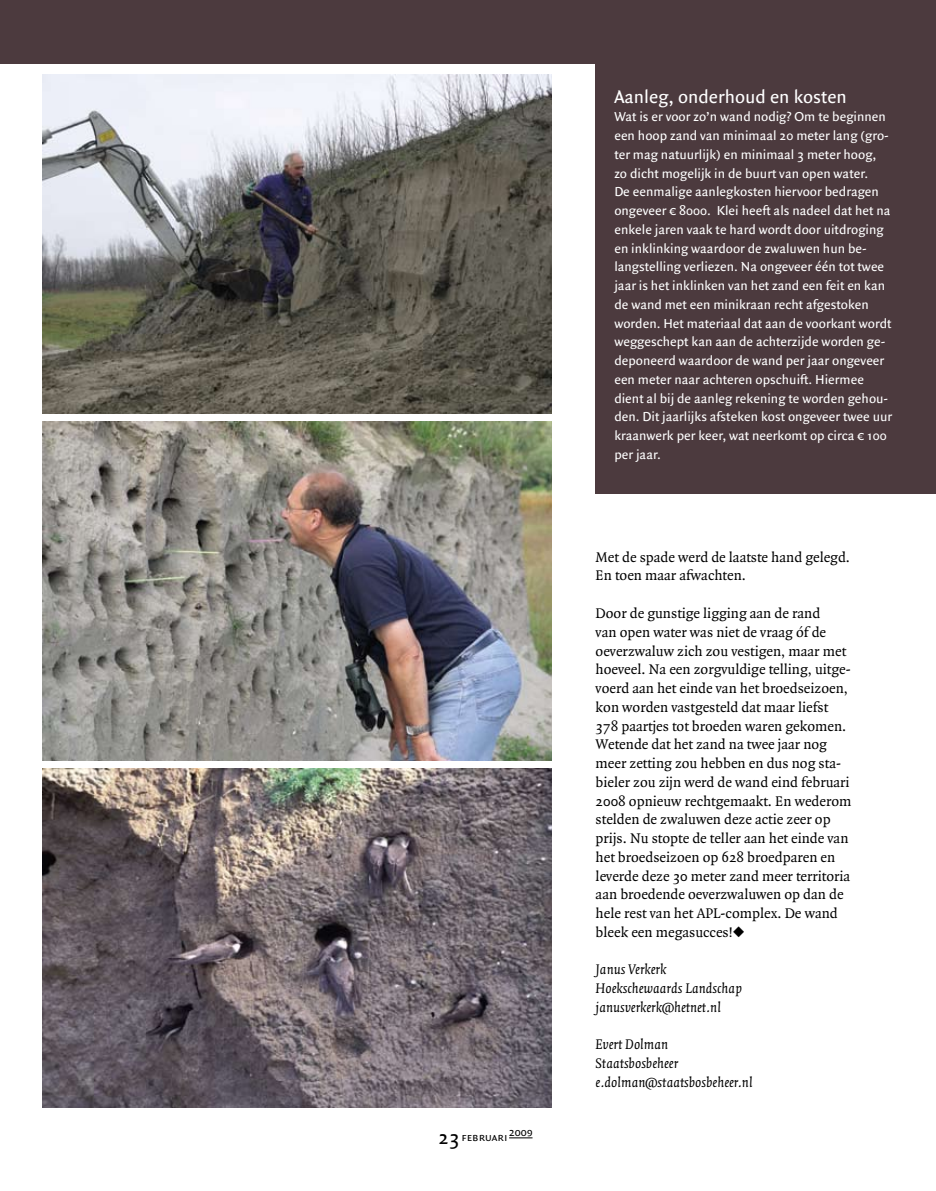
<style>
.page{position:relative;width:936px;height:1191px;background:#fff}
.page>*{position:absolute;margin:0;border:0;box-sizing:border-box;transform-origin:0 0}
.t1{font:19.5px "Quadraat Sans";color:#fff}
.t2{font:15px/18.8px "Quadraat";color:#000}
.t3{font:italic 15px/18.8px "Quadraat";color:#000}
.t4{font:13.95px/18.8px "Quadraat Sans";color:#fff}
.t5{font:12px "Quadraat Sans Caps";color:#000}
.s1{font-family:"Quadraat Sans";font-size:21px}
</style>
<div class="page">
<div style="left:0;top:0;width:935px;height:64px;background:#4c3a3e"></div>
<svg style="left:509px;top:1137px;width:23px;height:1px"></svg>
<div style="left:595px;top:47px;width:340px;height:446px;background:#4c3a3e"></div>
<img style="left:43px;top:74px;width:508px;height:339px">
<img style="left:43px;top:421px;width:508px;height:339px">
<img style="left:43px;top:768px;width:508px;height:339px">
<p class="t5" style="left:438px;top:1130px;width:96px"><span class="s1">23</span> februari2009</p>
<h1 class="t1" style="left:614px;top:85px;width:234px">Aanleg, onderhoud en kosten</h1>
<p class="t4" style="left:614px;top:108px;width:279px">Wat is er voor zo’n wand nodig? Om te beginnen een hoop zand van minimaal 20 meter lang (gro&shy;ter mag natuurlijk) en minimaal 3 meter hoog, zo dicht mogelijk in de buurt van open water.<br>De eenmalige aanlegkosten hiervoor bedragen ongeveer € 8000. Klei heeft als nadeel dat het na enkele jaren vaak te hard wordt door uitdroging en inklinking waardoor de zwaluwen hun be&shy;langstelling verliezen. Na ongeveer één tot twee jaar is het inklinken van het zand een feit en kan de wand met een minikraan recht afgestoken worden. Het materiaal dat aan de voorkant wordt weggeschept kan aan de achterzijde worden ge&shy;deponeerd waardoor de wand per jaar ongeveer een meter naar achteren opschuift. Hiermee dient al bij de aanleg rekening te worden gehou&shy;den. Dit jaarlijks afsteken kost ongeveer twee uur kraanwerk per keer, wat neerkomt op circa € 100 per jaar.</p>
<p class="t2" style="left:595px;top:548px;width:256px">Met de spade werd de laatste hand gelegd.<br>En toen maar afwachten.</p>
<p class="t2" style="left:595px;top:604px;width:257px">Door de gunstige ligging aan de rand<br>van open water was niet de vraag óf de oeverzwaluw zich zou vestigen, maar met hoeveel. Na een zorgvuldige telling, uitge&shy;voerd aan het einde van het broedseizoen, kon worden vastgesteld dat maar liefst 378 paartjes tot broeden waren gekomen.<br>Wetende dat het zand na twee jaar nog meer zetting zou hebben en dus nog sta&shy;bieler zou zijn werd de wand eind februari 2008 opnieuw rechtgemaakt. En wederom stelden de zwaluwen deze actie zeer op prijs. Nu stopte de teller aan het einde van het broedseizoen op 628 broedparen en leverde deze 30 meter zand meer territoria aan broedende oeverzwaluwen op dan de hele rest van het APL-complex. De wand bleek een megasucces!◆</p>
<p class="t3" style="left:595px;top:960px;width:148px">Janus Verkerk<br>Hoekschewaards Landschap janusverkerk@hetnet.nl</p>
<p class="t3" style="left:595px;top:1035px;width:159px">Evert Dolman<br>Staatsbosbeheer e.dolman@staatsbosbeheer.nl</p>
</div>
